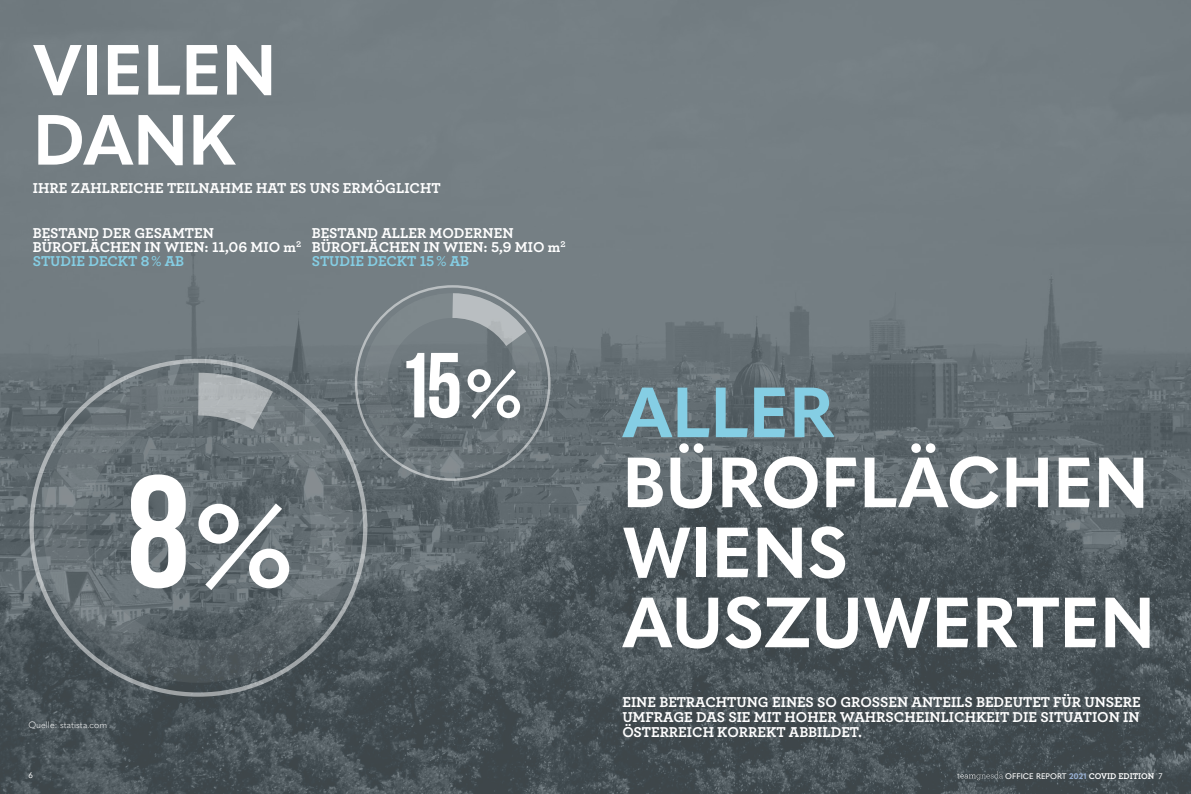
<style>
.page{position:relative;width:1191px;height:794px;background:#fff}
.page>*{position:absolute;margin:0;border:0;box-sizing:border-box;transform-origin:0 0}
.t1{font:700 159px "Bebas Neue";color:#fff}
.t2{font:700 70px/70px "Quasimoda";color:#fff}
.t3{font:700 15px/14px "Archer";color:#fff}
.t4{font:300 9px "Quasimoda";color:#fff}
.t5{font:500 8px "Quasimoda";color:#fff}
.t6{font:8px "Quasimoda";color:#fff}
.s1{color:#85cee4}
.s2{font-family:"Archer";font-weight:600}
.s3{font-weight:700;color:#99b1d6}
.s4{font-family:"Archer";font-weight:700;font-size:8.8px}
.s5{font-weight:400}
</style>
<div class="page">
<img style="left:0;top:0;width:1191px;height:794px">
<div style="left:43px;top:373px;width:310px;height:310px;border:43px solid #fff;border-radius:50%"></div>
<svg style="left:156px;top:351px;width:165px;height:117px"></svg>
<div style="left:363px;top:293px;width:179px;height:180px;border:25px solid #fff;border-radius:50%"></div>
<svg style="left:428px;top:281px;width:122px;height:92px"></svg>
<svg style="left:957px;top:771px;width:46px;height:9px"></svg>
<h2 class="t2" style="left:33px;top:30px;width:245px">VIELEN<br>DANK</h2>
<p class="t3" style="left:33px;top:179px;width:409px">IHRE ZAHLREICHE TEILNAHME HAT ES UNS ERMÖGLICHT</p>
<p class="t3" style="left:33px;top:225px;width:270px">BESTAND DER GESAMTEN<br>BÜROFLÄCHEN IN WIEN: 11,06 MIO m<sup>2<br></sup><span class="s1">STUDIE DECKT 8 % AB</span></p>
<p class="t3" style="left:312px;top:225px;width:255px">BESTAND ALLER MODERNEN<br>BÜROFLÄCHEN IN WIEN: 5,9 MIO m<sup>2<br></sup><span class="s1">STUDIE DECKT 15 % AB</span></p>
<h1 class="t1" style="left:127px;top:445px;width:172px">8 <span class="s2">%</span></h1>
<p class="t4" style="left:28px;top:718px;width:80px">Quelle: statista.com</p>
<h2 class="t2" style="left:622px;top:372px;width:534px;text-indent:-226px"><sup>15</sup> <sup>%</sup> <span class="s1">ALLER<br></span>BÜROFLÄCHEN<br>WIENS<br>AUSZUWERTEN</h2>
<p class="t3" style="left:622px;top:693px;width:520px;line-height:15px;text-align:justify">EINE BETRACHTUNG EINES SO GROSSEN ANTEILS BEDEUTET FÜR UNSERE UMFRAGE DAS SIE MIT HOHER WAHRSCHEINLICHKEIT DIE SITUATION IN ÖSTERREICH KORREKT ABBILDET.</p>
<p class="t6" style="left:28px;top:769px;width:6px">6</p>
<p class="t5" style="left:1005px;top:769px;width:159px">OFFICE REPORT <span class="s3">2021</span> <span class="s4">COVID EDITION</span> <span class="s5">7</span></p>
</div>
